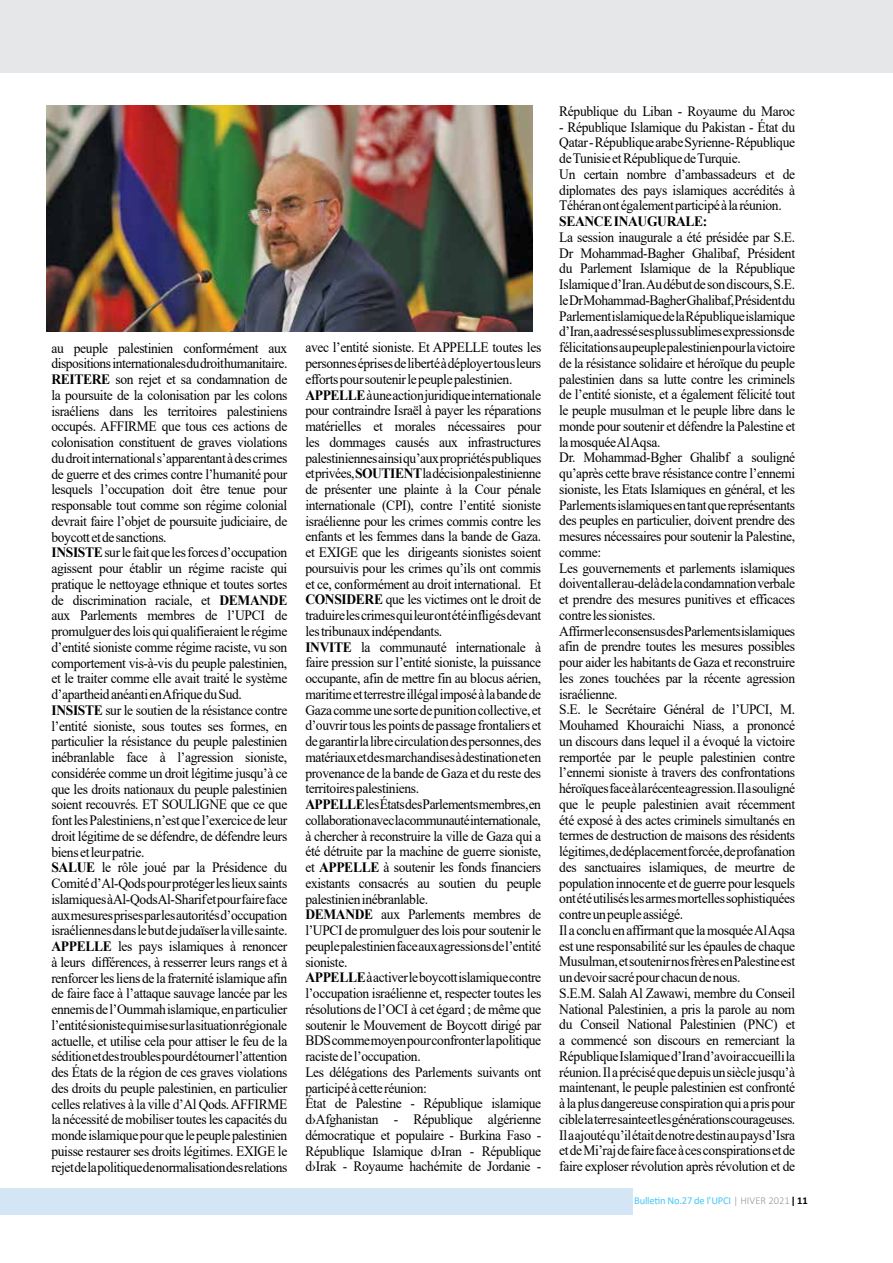
<style>
.page{position:relative;width:893px;height:1263px;background:#fff}
.page>*{position:absolute;margin:0;border:0;box-sizing:border-box;transform-origin:0 0}
.t1{font:14.25px/15.8px "Times New Roman";letter-spacing:-.025em;color:#000;scale:.95 1}
.t2{font:700 14.25px "Times New Roman";letter-spacing:-.025em;color:#000;scale:.95 1}
.t3{font:10.5px "Calibri";letter-spacing:-.02em;color:#44c8f5}
.s1{font-weight:700}
.s2{font-weight:300;color:#939598}
.s3{font-weight:700;color:#000}
</style>
<div class="page">
<div style="left:0;top:1189px;width:634px;height:26px;background:#d4e5f6"></div>
<div style="left:0;top:0;width:893px;height:73px;background:#e6e7e8"></div>
<img style="left:47px;top:106px;width:486px;height:226px">
<p class="t1" style="left:51px;top:339px;width:250px">au peuple palestinien conformément aux dispositions internationales du droit humanitaire.<br><span class="s1">REITERE</span> son rejet et sa condamnation de la poursuite de la colonisation par les colons israéliens dans les territoires palestiniens occupés. AFFIRME que tous ces actions de colonisation constituent de graves violations du droit international s’apparentant à des crimes de guerre et des crimes contre l’humanité pour lesquels l’occupation doit être tenue pour responsable tout comme son régime colonial devrait faire l’objet de poursuite judiciaire, de boycott et de sanctions.<br><span class="s1">INSISTE</span> sur le fait que les forces d’occupation agissent pour établir un régime raciste qui pratique le nettoyage ethnique et toutes sortes de discrimination raciale, et <span class="s1">DEMANDE </span>aux Parlements membres de l’UPCI de promulguer des lois qui qualifieraient le régime d’entité sioniste comme régime raciste, vu son comportement vis-à-vis du peuple palestinien, et le traiter comme elle avait traité le système d’apartheid anéanti en Afrique du Sud.<br><span class="s1">INSISTE</span> sur le soutien de la résistance contre l’entité sioniste, sous toutes ses formes, en particulier la résistance du peuple palestinien inébranlable face à l’agression sioniste, considérée comme un droit légitime jusqu’à ce que les droits nationaux du peuple palestinien soient recouvrés. ET SOULIGNE que ce que font les Palestiniens, n’est que l’exercice de leur droit légitime de se défendre, de défendre leurs biens et leur patrie.<br><span class="s1">SALUE</span> le rôle joué par la Présidence du Comité d’Al-Qods pour protéger les lieux saints islamiques à Al-Qods Al-Sharif et pour faire face aux mesures prises par les autorités d’occupation israéliennes dans le but de judaïser la ville sainte.<br><span class="s1">APPELLE</span> les pays islamiques à renoncer à leurs différences, à resserrer leurs rangs et à renforcer les liens de la fraternité islamique afin de faire face à l’attaque sauvage lancée par les ennemis de l’Oummah islamique, en particulier l’entité sioniste qui mise sur la situation régionale actuelle, et utilise cela pour attiser le feu de la sédition et des troubles pour détourner l’attention des États de la région de ces graves violations des droits du peuple palestinien, en particulier celles relatives à la ville d’Al Qods. AFFIRME la nécessité de mobiliser toutes les capacités du monde islamique pour que le peuple palestinien puisse restaurer ses droits légitimes. EXIGE le rejet de la politique de normalisation des relations</p>
<p class="t1" style="left:305px;top:339px;width:250px">avec l’entité sioniste. Et APPELLE toutes les personnes éprises de liberté à déployer tous leurs efforts pour soutenir le peuple palestinien.<br><span class="s1">APPELLE</span> à une action juridique internationale pour contraindre Israël à payer les réparations matérielles et morales nécessaires pour les dommages causés aux infrastructures palestiniennes ainsi qu’aux propriétés publiques et privées, <span class="s1">SOUTIENT</span> la décision palestinienne de présenter une plainte à la Cour pénale internationale (CPI), contre l’entité sioniste israélienne pour les crimes commis contre les enfants et les femmes dans la bande de Gaza. et EXIGE que les dirigeants sionistes soient poursuivis pour les crimes qu’ils ont commis et ce, conformément au droit international. Et <span class="s1">CONSIDERE</span> que les victimes ont le droit de traduire les crimes qui leur ont été infligés devant les tribunaux indépendants.<br><span class="s1">INVITE</span> la communauté internationale à faire pression sur l’entité sioniste, la puissance occupante, afin de mettre fin au blocus aérien, maritime et terrestre illégal imposé à la bande de Gaza comme une sorte de punition collective, et d’ouvrir tous les points de passage frontaliers et de garantir la libre circulation des personnes, des matériaux et des marchandises à destination et en provenance de la bande de Gaza et du reste des territoires palestiniens.<br><span class="s1">APPELLE</span> les États des Parlements membres, en collaboration avec la communauté internationale, à chercher à reconstruire la ville de Gaza qui a été détruite par la machine de guerre sioniste, et <span class="s1">APPELLE</span> à soutenir les fonds financiers existants consacrés au soutien du peuple palestinien inébranlable.<br><span class="s1">DEMANDE</span> aux Parlements membres de l’UPCI de promulguer des lois pour soutenir le peuple palestinien face aux agressions de l’entité sioniste.<br><span class="s1">APPELLE</span> à activer le boycott islamique contre l’occupation israélienne et, respecter toutes les résolutions de l’OCI à cet égard ; de même que soutenir le Mouvement de Boycott dirigé par BDS comme moyen pour confronter la politique raciste de l’occupation.<br>Les délégations des Parlements suivants ont participé à cette réunion:<br>État de Palestine - République islamique d›Afghanistan - République algérienne démocratique et populaire - Burkina Faso - République Islamique d›Iran - République d›Irak - Royaume hachémite de Jordanie -</p>
<p class="t1" style="left:559px;top:103px;width:250px">République du Liban - Royaume du Maroc</p>
<p class="t1" style="left:559px;top:119px;width:250px">- République Islamique du Pakistan - État du Qatar - République arabe Syrienne- République de Tunisie et République de Turquie.<br>Un certain nombre d’ambassadeurs et de diplomates des pays islamiques accrédités à Téhéran ont également participé à la réunion.</p>
<p class="t2" style="left:559px;top:211px;width:157px">SEANCE INAUGURALE:</p>
<p class="t1" style="left:559px;top:229px;width:250px">La session inaugurale a été présidée par S.E.<br>Dr Mohammad-Bagher Ghalibaf, Président du Parlement Islamique de la République Islamique d’Iran. Au début de son discours, S.E. le Dr Mohammad-Bagher Ghalibaf, Président du Parlement islamique de la République islamique d’Iran, a adressé ses plus sublimes expressions de félicitations au peuple palestinien pour la victoire de la résistance solidaire et héroïque du peuple palestinien dans sa lutte contre les criminels de l’entité sioniste, et a également félicité tout le peuple musulman et le peuple libre dans le monde pour soutenir et défendre la Palestine et la mosquée Al Aqsa.<br>Dr. Mohammad-Bgher Ghalibf a souligné qu’après cette brave résistance contre l’ennemi sioniste, les Etats Islamiques en général, et les Parlements islamiques en tant que représentants des peuples en particulier, doivent prendre des mesures nécessaires pour soutenir la Palestine, comme:<br>Les gouvernements et parlements islamiques doivent aller au-delà de la condamnation verbale et prendre des mesures punitives et efficaces contre les sionistes.<br>Affirmer le consensus des Parlements islamiques afin de prendre toutes les mesures possibles pour aider les habitants de Gaza et reconstruire les zones touchées par la récente agression israélienne.<br>S.E. le Secrétaire Général de l’UPCI, M.<br>Mouhamed Khouraichi Niass, a prononcé un discours dans lequel il a évoqué la victoire remportée par le peuple palestinien contre l’ennemi sioniste à travers des confrontations héroïques face à la récente agression. Il a souligné que le peuple palestinien avait récemment été exposé à des actes criminels simultanés en termes de destruction de maisons des résidents légitimes, de déplacement forcée, de profanation des sanctuaires islamiques, de meurtre de population innocente et de guerre pour lesquels ont été utilisés les armes mortelles sophistiquées contre un peuple assiégé.<br>Il a conclu en affirmant que la mosquée Al Aqsa est une responsabilité sur les épaules de chaque Musulman, et soutenir nos frères en Palestine est un devoir sacré pour chacun de nous.<br>S.E.M. Salah Al Zawawi, membre du Conseil National Palestinien, a pris la parole au nom du Conseil National Palestinien (PNC) et a commencé son discours en remerciant la République Islamique d’Iran d’avoir accueilli la réunion. Il a précisé que depuis un siècle jusqu’à maintenant, le peuple palestinien est confronté à la plus dangereuse conspiration qui a pris pour cible la terre sainte et les générations courageuses.<br>Il a ajouté qu’il était de notre destin au pays d’Isra et de Mi’raj de faire face à ces conspirations et de faire exploser révolution après révolution et de</p>
<p class="t3" style="left:634px;top:1193px;width:175px">Bulletin No.27 de l’UPCI <span class="s2">| HIVER 2021</span><span class="s3">| 11</span></p>
</div>
